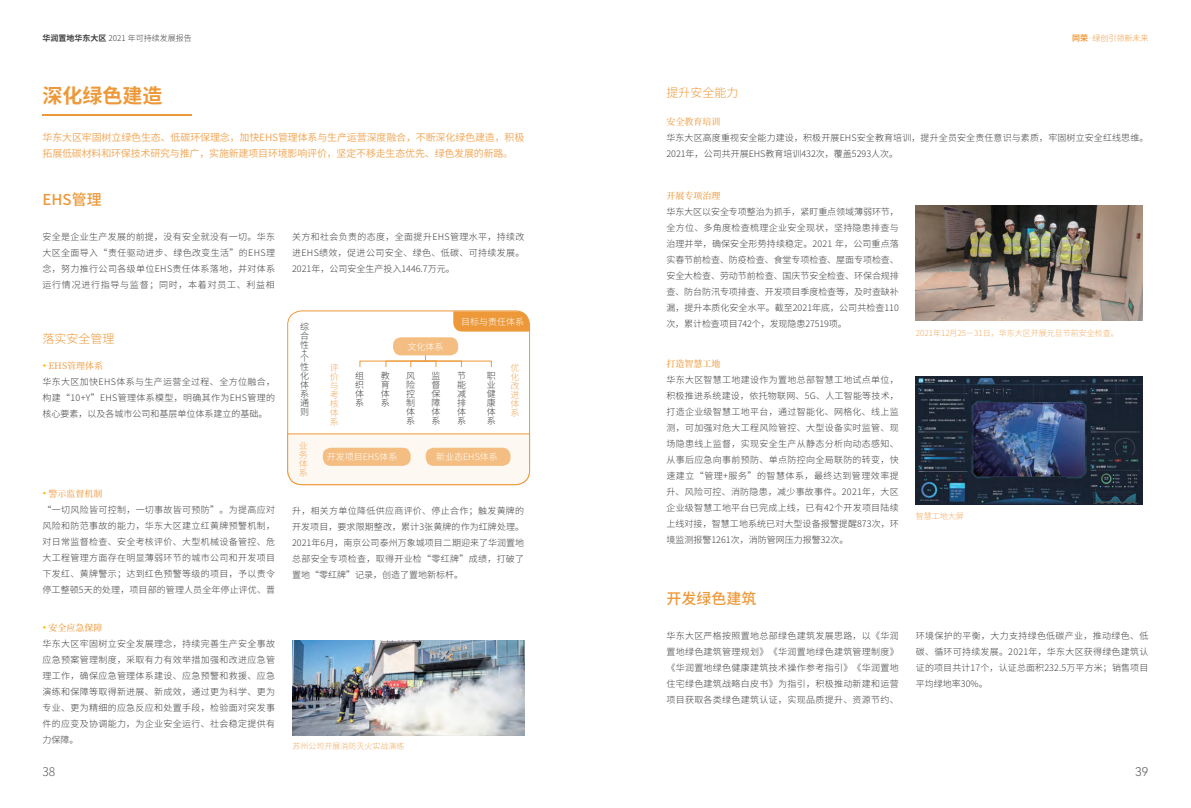
<style>
.page{position:relative;width:1191px;height:808px;background:#fff}
.page>*{position:absolute;margin:0;border:0;box-sizing:border-box;transform-origin:0 0}
.t1{font:700 20px "Source Han Sans CN";color:#ed993a}
.t2{font:500 15px "Source Han Sans CN";color:#ed993a}
.t3{font:300 12px "Source Han Sans CN";color:#ed993a}
.t4{font:300 12px "Source Han Sans CN";color:#57585a}
.t5{font:12px "Harmony OS Sans SC Light";color:#57585a}
.t6{font:10px/16px "Source Han Sans CN";letter-spacing:-.015em;color:#f1aa5e}
.t7{font:300 9px/16px "Source Han Sans CN";letter-spacing:.015em;color:#3e3e3f;text-align:justify}
.t8{font:300 9px "Source Han Sans CN";color:#fff}
.t9{font:500 9px "Source Han Serif CN";color:#efa14c}
.t10{font:500 9px "Source Han Serif CN";color:#ed993a}
.t11{font:300 9px/9px "Source Han Sans CN";color:#f1aa5e;text-align:justify}
.t12{font:300 8px "Source Han Sans CN";color:#f1aa5e}
.t13{font:300 8px "Source Han Sans CN";color:#3e3e3f}
.t14{font:300 8px "Source Han Sans CN";color:#ed993a}
.s1{font-weight:700}
</style>
<div class="page">
<svg style="left:42px;top:625px;width:4px;height:4px"></svg>
<img style="left:292px;top:641px;width:232px;height:95px">
<hr style="left:43px;top:115px;width:149px;height:1px;background:#ed993a">
<img style="left:916px;top:206px;width:226px;height:114px">
<img style="left:916px;top:376px;width:226px;height:128px">
<svg style="left:453px;top:311px;width:76px;height:21px"></svg>
<div style="left:287px;top:311px;width:243px;height:174px;border:1px solid #ed993a;border-radius:14px"></div>
<svg style="left:287px;top:434px;width:243px;height:51px"></svg>
<div style="left:426px;top:448px;width:84px;height:18px;background:#f4be82;border-radius:8px"></div>
<div style="left:323px;top:448px;width:88px;height:18px;background:#f4be82;border-radius:8px"></div>
<div style="left:393px;top:337px;width:65px;height:18px;background:#f4be82;border-radius:8px"></div>
<div style="left:386px;top:361px;width:75px;height:6px;border:1px solid #ed993a"></div>
<div style="left:411px;top:361px;width:25px;height:6px;border:1px solid #ed993a"></div>
<p class="t13" style="left:43px;top:34px;width:151px"><span class="s1">华润置地华东大区</span> 2021 年可持续发展报告</p>
<p class="t14" style="left:1072px;top:34px;width:78px"><span class="s1">同荣</span>·绿创引领新未来</p>
<h1 class="t1" style="left:43px;top:84px;width:121px">深化绿色建造</h1>
<p class="t6" style="left:43px;top:129px;width:483px">华东大区牢固树立绿色生态、低碳环保理念，加快EHS管理体系与生产运营深度融合，不断深化绿色建造，积极拓展低碳材料和环保技术研究与推广，实施新建项目环境影响评价，坚定不移走生态优先、绿色发展的新路。</p>
<h2 class="t2" style="left:43px;top:191px;width:61px">EHS管理</h2>
<p class="t7" style="left:43px;top:229px;width:234px">安全是企业生产发展的前提，没有安全就没有一切。华东大区全面导入“责任驱动进步、绿色改变生活”的EHS理念，努力推行公司各级单位EHS责任体系落地，并对体系运行情况进行指导与监督；同时，本着对员工、利益相</p>
<p class="t7" style="left:292px;top:229px;width:234px">关方和社会负责的态度，全面提升EHS管理水平，持续改进EHS绩效，促进公司安全、绿色、低碳、可持续发展。2021年，公司安全生产投入1446.7万元。</p>
<h3 class="t3" style="left:43px;top:332px;width:73px">落实安全管理</h3>
<p class="t9" style="left:48px;top:361px;width:56px">EHS管理体系</p>
<p class="t7" style="left:43px;top:374px;width:234px">华东大区加快EHS体系与生产运营全过程、全方位融合，构建“10+Y”EHS管理体系模型，明确其作为EHS管理的核心要素，以及各城市公司和基层单位体系建立的基础。</p>
<p class="t9" style="left:48px;top:489px;width:55px">警示监督机制</p>
<p class="t7" style="left:43px;top:502px;width:234px">“一切风险皆可控制，一切事故皆可预防”。为提高应对风险和防范事故的能力，华东大区建立红黄牌预警机制，对日常监督检查、安全考核评价、大型机械设备管控、危大工程管理方面存在明显薄弱环节的城市公司和开发项目下发红、黄牌警示；达到红色预警等级的项目，予以责令停工整顿5天的处理，项目部的管理人员全年停止评优、晋</p>
<p class="t10" style="left:48px;top:623px;width:56px">安全应急保障</p>
<p class="t7" style="left:42px;top:636px;width:234px">华东大区牢固树立安全发展理念，持续完善生产安全事故应急预案管理制度，采取有力有效举措加强和改进应急管理工作，确保应急管理体系建设、应急预警和救援、应急演练和保障等取得新进展、新成效，通过更为科学、更为专业、更为精细的应急反应和处置手段，检验面对突发事件的应变及协调能力，为企业安全运行、社会稳定提供有力保障。</p>
<p class="t7" style="left:300px;top:322px;width:10px;line-height:9px">综合性</p>
<p class="t7" style="left:312px;top:349px;width:6px;rotate:90deg">+</p>
<p class="t7" style="left:300px;top:354px;width:10px;line-height:9px">个性化体系通则</p>
<p class="t11" style="left:299px;top:442px;width:10px">业务体系</p>
<p class="t8" style="left:407px;top:341px;width:37px">文化体系</p>
<p class="t8" style="left:461px;top:317px;width:64px">目标与责任体系</p>
<p class="t11" style="left:330px;top:364px;width:10px">评价与考核体系</p>
<p class="t11" style="left:510px;top:364px;width:10px">优化改进体系</p>
<p class="t7" style="left:355px;top:371px;width:10px;line-height:9px">组织体系</p>
<p class="t7" style="left:381px;top:371px;width:10px;line-height:9px">教育体系</p>
<p class="t7" style="left:406px;top:371px;width:10px;line-height:9px">风险控制体系</p>
<p class="t7" style="left:431px;top:371px;width:10px;line-height:9px">监督保障体系</p>
<p class="t7" style="left:457px;top:371px;width:10px;line-height:9px">节能减排体系</p>
<p class="t7" style="left:487px;top:371px;width:10px;line-height:9px">职业健康体系</p>
<p class="t8" style="left:327px;top:452px;width:72px">开发项目EHS体系</p>
<p class="t8" style="left:436px;top:452px;width:63px">新业态EHS体系</p>
<p class="t7" style="left:292px;top:503px;width:234px">升，相关方单位降低供应商评价、停止合作；触发黄牌的开发项目，要求限期整改，累计3张黄牌的作为红牌处理。2021年6月，南京公司泰州万象城项目二期迎来了华润置地总部安全专项检查，取得开业检“零红牌”成绩，打破了置地“零红牌”记录，创造了置地新标杆。</p>
<p class="t12" style="left:292px;top:742px;width:113px">苏州公司开展消防灭火实战演练</p>
<h3 class="t3" style="left:666px;top:85px;width:73px">提升安全能力</h3>
<p class="t9" style="left:666px;top:117px;width:55px">安全教育培训</p>
<p class="t7" style="left:666px;top:130px;width:483px">华东大区高度重视安全能力建设，积极开展EHS安全教育培训，提升全员安全责任意识与素质，牢固树立安全红线思维。<br>2021年，公司共开展EHS教育培训432次，覆盖5293人次。</p>
<p class="t10" style="left:666px;top:191px;width:55px">开展专项治理</p>
<p class="t7" style="left:666px;top:204px;width:234px">华东大区以安全专项整治为抓手，紧盯重点领域薄弱环节，全方位、多角度检查梳理企业安全现状，坚持隐患排查与治理并举，确保安全形势持续稳定。2021 年，公司重点落实春节前检查、防疫检查、食堂专项检查、屋面专项检查、安全大检查、劳动节前检查、国庆节安全检查、环保合规排查、防台防汛专项排查、开发项目季度检查等，及时查缺补漏，提升本质化安全水平。截至2021年底，公司共检查110次，累计检查项目742个，发现隐患27519项。</p>
<p class="t10" style="left:666px;top:358px;width:55px">打造智慧工地</p>
<p class="t7" style="left:666px;top:372px;width:234px">华东大区智慧工地建设作为置地总部智慧工地试点单位，积极推进系统建设，依托物联网、5G、人工智能等技术，打造企业级智慧工地平台，通过智能化、网格化、线上监测，可加强对危大工程风险管控、大型设备实时监管、现场隐患线上监督，实现安全生产从静态分析向动态感知、从事后应急向事前预防、单点防控向全局联防的转变，快速建立“管理+服务”的智慧体系，最终达到管理效率提升、风险可控、消防隐患，减少事故事件。2021年，大区企业级智慧工地平台已完成上线，已有42个开发项目陆续上线对接，智慧工地系统已对大型设备报警提醒873次，环境监测报警1261次，消防管网压力报警32次。</p>
<p class="t12" style="left:916px;top:329px;width:204px">2021年12月25－31日，华东大区开展元旦节前安全检查。</p>
<p class="t12" style="left:916px;top:512px;width:49px">智慧工地大屏</p>
<h2 class="t2" style="left:666px;top:590px;width:91px">开发绿色建筑</h2>
<p class="t7" style="left:666px;top:628px;width:234px">华东大区严格按照置地总部绿色建筑发展思路，以《华润置地绿色建筑管理规划》《华润置地绿色建筑管理制度》《华润置地绿色健康建筑技术操作参考指引》《华润置地住宅绿色建筑战略白皮书》为指引，积极推动新建和运营项目获取各类绿色建筑认证，实现品质提升、资源节约、</p>
<p class="t7" style="left:916px;top:628px;width:234px">环境保护的平衡，大力支持绿色低碳产业，推动绿色、低碳、循环可持续发展。2021年，华东大区获得绿色建筑认证的项目共计17个，认证总面积232.5万平方米；销售项目平均绿地率30%。</p>
<h3 class="t4" style="left:43px;top:765px;width:14px">38</h3>
<h3 class="t5" style="left:1135px;top:763px;width:15px">39</h3>
</div>
